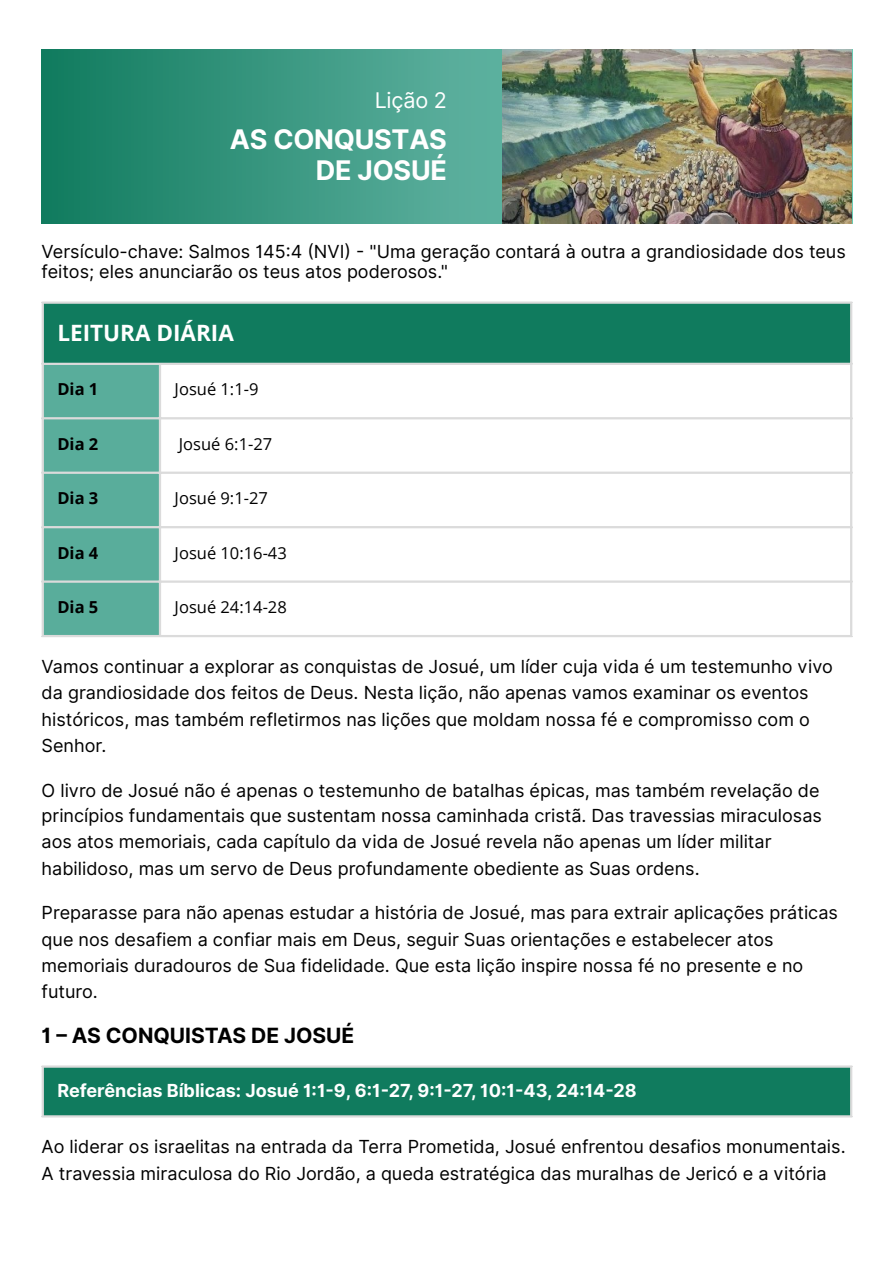
<style>
.page{position:relative;width:894px;height:1263px;background:#fff}
.page>*{position:absolute;margin:0;border:0;box-sizing:border-box;transform-origin:0 0}
.t1{font:700 27px "Inter";letter-spacing:-.01em;color:#fff}
.t2{font:700 22.5px "Open Sans";color:#fff}
.t3{font:21.6px "Inter";letter-spacing:-.01em;color:#fff}
.t4{font:700 21px "Inter";color:#000}
.t5{font:18px/26.2px "Inter";color:#000}
.t6{font:700 18px "Inter";color:#fff}
.t7{font:16.5px "Open Sans";color:#000}
.t8{font:700 16.5px "Open Sans";color:#000}
</style>
<div class="page">
<svg style="left:42px;top:50px;width:810px;height:174px;background:#389680"></svg>
<img style="left:502px;top:50px;width:349px;height:174px">
<div style="left:42px;top:302px;width:809px;height:62px;background:#107b5e"></div>
<div style="left:44px;top:365px;width:115px;height:270px;background:#59ad9b"></div>
<hr style="left:42px;top:304px;width:2px;height:331px;background:#dbdbdb">
<hr style="left:159px;top:365px;width:2px;height:270px;background:#dbdbdb">
<hr style="left:849px;top:304px;width:3px;height:331px;background:#dbdbdb">
<hr style="left:42px;top:302px;width:810px;height:2px;background:#dbdbdb">
<hr style="left:42px;top:363px;width:810px;height:2px;background:#dbdbdb">
<hr style="left:42px;top:417px;width:810px;height:2px;background:#dbdbdb">
<hr style="left:42px;top:472px;width:810px;height:2px;background:#dbdbdb">
<hr style="left:42px;top:526px;width:810px;height:2px;background:#dbdbdb">
<hr style="left:42px;top:580px;width:810px;height:3px;background:#dbdbdb">
<hr style="left:42px;top:635px;width:810px;height:2px;background:#dbdbdb">
<div style="left:42px;top:1066px;width:809px;height:51px;background:#107b5e"></div>
<hr style="left:42px;top:1068px;width:2px;height:47px;background:#dbdbdb">
<hr style="left:849px;top:1068px;width:3px;height:47px;background:#dbdbdb">
<hr style="left:42px;top:1065px;width:810px;height:3px;background:#dbdbdb">
<hr style="left:42px;top:1115px;width:810px;height:2px;background:#dbdbdb">
<p class="t3" style="left:374px;top:87px;width:74px">Lição 2</p>
<p class="t1" style="left:230px;top:123px;width:218px">AS CONQUSTAS</p>
<p class="t1" style="left:316px;top:154px;width:132px">DE JOSUÉ</p>
<h3 class="t5" style="left:42px;top:241px;width:805px;line-height:20.2px">Versículo-chave: Salmos 145:4 (NVI) - "Uma geração contará à outra a grandiosidade dos teus feitos; eles anunciarão os teus atos poderosos."</h3>
<p class="t2" style="left:57px;top:317px;width:178px">LEITURA DIÁRIA</p>
<p class="t8" style="left:57px;top:378px;width:42px">Dia 1</p>
<p class="t7" style="left:174px;top:378px;width:85px">Josué 1:1-9</p>
<p class="t8" style="left:57px;top:432px;width:42px">Dia 2</p>
<p class="t7" style="left:179px;top:432px;width:95px">Josué 6:1-27</p>
<p class="t8" style="left:57px;top:487px;width:42px">Dia 3</p>
<p class="t7" style="left:174px;top:487px;width:95px">Josué 9:1-27</p>
<p class="t8" style="left:57px;top:541px;width:42px">Dia 4</p>
<p class="t7" style="left:174px;top:541px;width:114px">Josué 10:16-43</p>
<p class="t8" style="left:57px;top:595px;width:42px">Dia 5</p>
<p class="t7" style="left:174px;top:595px;width:114px">Josué 24:14-28</p>
<h3 class="t5" style="left:42px;top:653px;width:792px">Vamos continuar a explorar as conquistas de Josué, um líder cuja vida é um testemunho vivo da grandiosidade dos feitos de Deus. Nesta lição, não apenas vamos examinar os eventos históricos, mas também refletirmos nas lições que moldam nossa fé e compromisso com o Senhor.</h3>
<h3 class="t5" style="left:42px;top:777px;width:781px">O livro de Josué não é apenas o testemunho de batalhas épicas, mas também revelação de princípios fundamentais que sustentam nossa caminhada cristã. Das travessias miraculosas aos atos memoriais, cada capítulo da vida de Josué revela não apenas um líder militar habilidoso, mas um servo de Deus profundamente obediente as Suas ordens.</h3>
<h3 class="t5" style="left:42px;top:899px;width:797px">Preparasse para não apenas estudar a história de Josué, mas para extrair aplicações práticas que nos desafiem a confiar mais em Deus, seguir Suas orientações e estabelecer atos memoriais duradouros de Sua fidelidade. Que esta lição inspire nossa fé no presente e no futuro.</h3>
<h1 class="t4" style="left:42px;top:1023px;width:314px">1 – AS CONQUISTAS DE JOSUÉ</h1>
<p class="t6" style="left:57px;top:1080px;width:580px">Referências Bíblicas: Josué 1:1-9, 6:1-27, 9:1-27, 10:1-43, 24:14-28</p>
<h3 class="t5" style="left:42px;top:1133px;width:805px;line-height:27px">Ao liderar os israelitas na entrada da Terra Prometida, Josué enfrentou desafios monumentais.<br>A travessia miraculosa do Rio Jordão, a queda estratégica das muralhas de Jericó e a vitória</h3>
</div>
